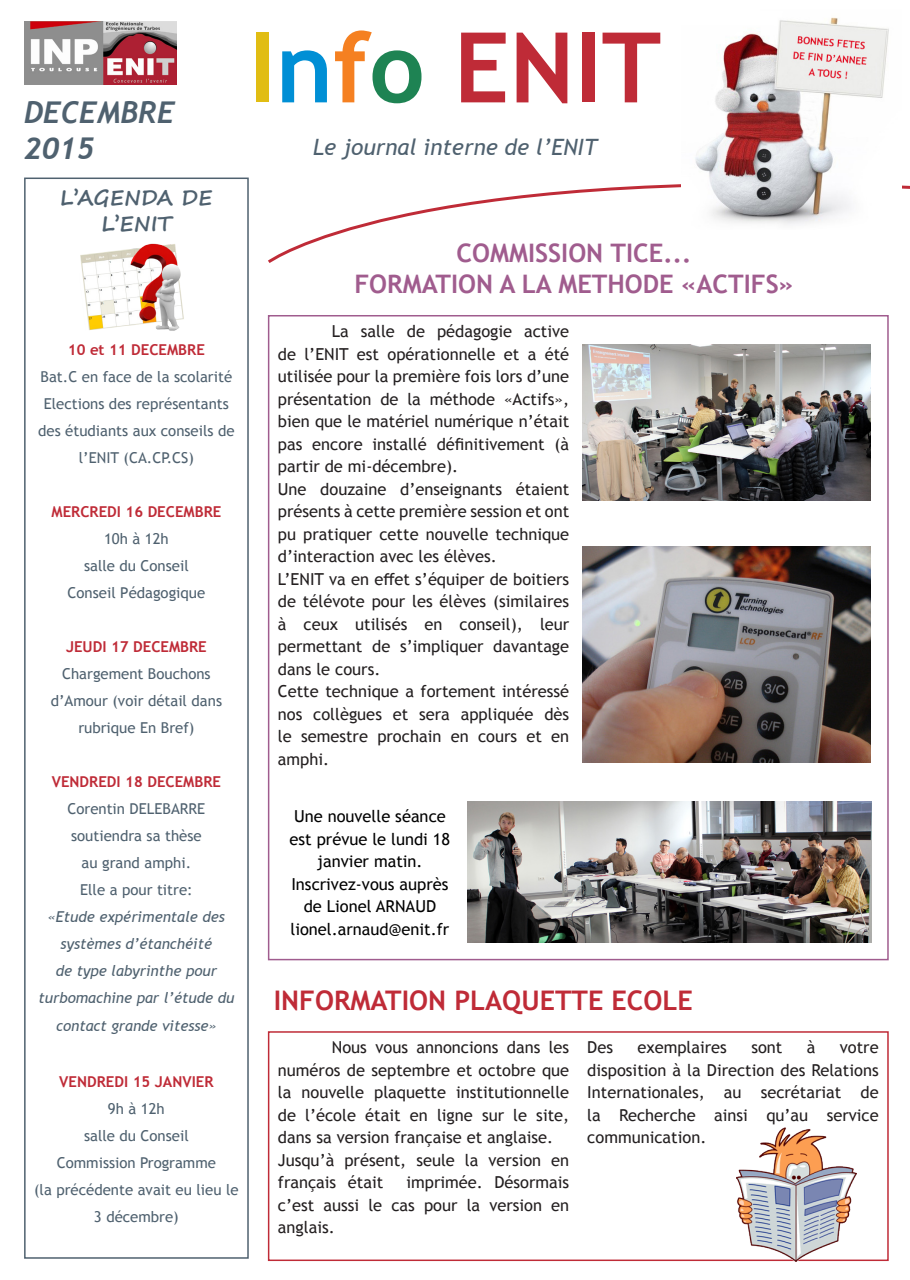
<style>
.page{position:relative;width:910px;height:1280px;background:#fff}
.page>*{position:absolute;margin:0;border:0;box-sizing:border-box;transform-origin:0 0}
.t1{font:700 97.5px "Trebuchet MS";color:#bf2b37}
.t2{font:italic 700 30px "Trebuchet";color:#4f616f}
.t3{font:700 27px "Trebuchet MS";color:#bf2b37}
.t4{font:700 25.5px "Trebuchet MS";color:#a05c8e}
.t5{font:italic 22.5px "Trebuchet MS";color:#4f616f}
.t6{font:700 21px/25.2px "Segoe Print";color:#4f616f;text-align:center}
.t7{font:16.5px/22.5px "Trebuchet MS";color:#231f20;text-align:justify}
.t8{font:16.5px/22.5px "Trebuchet MS";color:#000;text-align:center}
.t9{font:15px/27px "Trebuchet MS";color:#4f616f;text-align:center}
.t10{font:italic 15px/27px "Trebuchet MS";color:#4f616f;text-align:center}
.t11{font:700 15px "Trebuchet MS";color:#bf2b37}
.s1{color:#e1bd13}
.s2{color:#008fd5}
.s3{color:#f58021}
.s4{color:#1e8353}
</style>
<div class="page">
<div style="left:24px;top:178px;width:225px;height:1081px;border:2px solid #4f616f"></div>
<div style="left:268px;top:1031px;width:621px;height:230px;border:2px solid #bf2b37"></div>
<svg style="left:268px;top:184px;width:642px;height:79px"></svg>
<img style="left:80px;top:243px;width:104px;height:88px">
<img style="left:681px;top:17px;width:220px;height:212px">
<img style="left:582px;top:344px;width:288px;height:156px">
<img style="left:468px;top:802px;width:403px;height:140px">
<img style="left:582px;top:547px;width:288px;height:215px">
<img style="left:736px;top:1127px;width:120px;height:134px">
<img style="left:24px;top:21px;width:153px;height:63px">
<p class="t2" style="left:24px;top:93px;width:152px">DECEMBRE</p>
<p class="t2" style="left:24px;top:129px;width:72px">2015</p>
<p class="t6" style="left:60px;top:185px;width:154px">L’AGENDA DE<br>L’ENIT</p>
<p class="t11" style="left:68px;top:340px;width:138px">10 et 11 DECEMBRE</p>
<p class="t9" style="left:41px;top:363px;width:193px">Bat.C en face de la scolarité</p>
<p class="t9" style="left:38px;top:390px;width:198px">Elections des représentants des étudiants aux conseils de l’ENIT (CA.CP.CS)</p>
<p class="t11" style="left:51px;top:502px;width:171px">MERCREDI 16 DECEMBRE</p>
<p class="t9" style="left:104px;top:525px;width:66px">10h à 12h</p>
<p class="t9" style="left:84px;top:552px;width:106px">salle du Conseil</p>
<p class="t9" style="left:68px;top:579px;width:139px">Conseil Pédagogique</p>
<p class="t11" style="left:66px;top:637px;width:142px">JEUDI 17 DECEMBRE</p>
<p class="t9" style="left:51px;top:660px;width:173px">Chargement Bouchons d’Amour (voir détail dans rubrique En Bref)</p>
<p class="t11" style="left:52px;top:772px;width:171px">VENDREDI 18 DECEMBRE</p>
<p class="t9" style="left:67px;top:795px;width:139px;text-align:left">Corentin DELEBARRE soutiendra sa thèse</p>
<p class="t9" style="left:82px;top:849px;width:111px">au grand amphi.</p>
<p class="t9" style="left:80px;top:876px;width:114px">Elle a pour titre:</p>
<p class="t10" style="left:38px;top:903px;width:197px">«Etude expérimentale des systèmes d’étanchéité<br>de type labyrinthe pour turbomachine par l’étude du</p>
<p class="t10" style="left:56px;top:1012px;width:162px">contact grande vitesse»</p>
<p class="t11" style="left:59px;top:1072px;width:156px">VENDREDI 15 JANVIER</p>
<p class="t9" style="left:108px;top:1095px;width:58px">9h à 12h</p>
<p class="t9" style="left:84px;top:1122px;width:106px">salle du Conseil</p>
<p class="t9" style="left:57px;top:1149px;width:161px">Commission Programme</p>
<p class="t9" style="left:34px;top:1176px;width:206px">(la précédente avait eu lieu le<br>3 décembre)</p>
<p class="t1" style="left:249px;top:7px;width:414px"><span class="s1">I</span><span class="s2">n</span><span class="s3">f</span><span class="s4">o</span> ENIT</p>
<p class="t5" style="left:313px;top:133px;width:286px">Le journal interne de l’ENIT</p>
<p class="t4" style="left:457px;top:237px;width:236px">COMMISSION TICE...</p>
<p class="t4" style="left:354px;top:268px;width:441px">FORMATION A LA METHODE «ACTIFS»</p>
<p class="t7" style="left:278px;top:320px;width:293px;text-indent:54px">La salle de pédagogie active de l’ENIT est opérationnelle et a été utilisée pour la première fois lors d’une présentation de la méthode «Actifs», bien que le matériel numérique n’était pas encore installé définitivement (à partir de mi-décembre).</p>
<p class="t7" style="left:278px;top:477px;width:293px">Une douzaine d’enseignants étaient présents à cette première session et ont pu pratiquer cette nouvelle technique d’interaction avec les élèves.</p>
<p class="t7" style="left:278px;top:567px;width:293px">L’ENIT va en effet s’équiper de boitiers de télévote pour les élèves (similaires à ceux utilisés en conseil), leur permettant de s’impliquer davantage dans le cours.</p>
<p class="t7" style="left:278px;top:680px;width:293px">Cette technique a fortement intéressé nos collègues et sera appliquée dès le semestre prochain en cours et en amphi.</p>
<p class="t8" style="left:290px;top:805px;width:162px">Une nouvelle séance est prévue le lundi 18 janvier matin.</p>
<p class="t8" style="left:291px;top:872px;width:159px">Inscrivez-vous auprès de Lionel ARNAUD</p>
<p class="t8" style="left:290px;top:917px;width:160px">lionel.arnaud@enit.fr</p>
<p class="t3" style="left:274px;top:983px;width:420px">INFORMATION PLAQUETTE ECOLE</p>
<p class="t7" style="left:278px;top:1036px;width:293px;text-indent:54px">Nous vous annoncions dans les numéros de septembre et octobre que la nouvelle plaquette institutionnelle de l’école était en ligne sur le site, dans sa version française et anglaise.</p>
<p class="t7" style="left:278px;top:1149px;width:293px">Jusqu’à présent, seule la version en français était</p>
<p class="t7" style="left:278px;top:1171px;width:293px;text-indent:129px">imprimée. Désormais c’est aussi le cas pour la version en anglais.</p>
<p class="t7" style="left:587px;top:1036px;width:27px">Des</p>
<p class="t7" style="left:637px;top:1036px;width:91px">exemplaires</p>
<p class="t7" style="left:751px;top:1036px;width:33px">sont</p>
<p class="t7" style="left:807px;top:1036px;width:10px">à</p>
<p class="t7" style="left:587px;top:1036px;width:293px;text-indent:252px">votre disposition à la Direction des Relations Internationales, au secrétariat de la Recherche ainsi qu’au service communication.</p>
</div>
